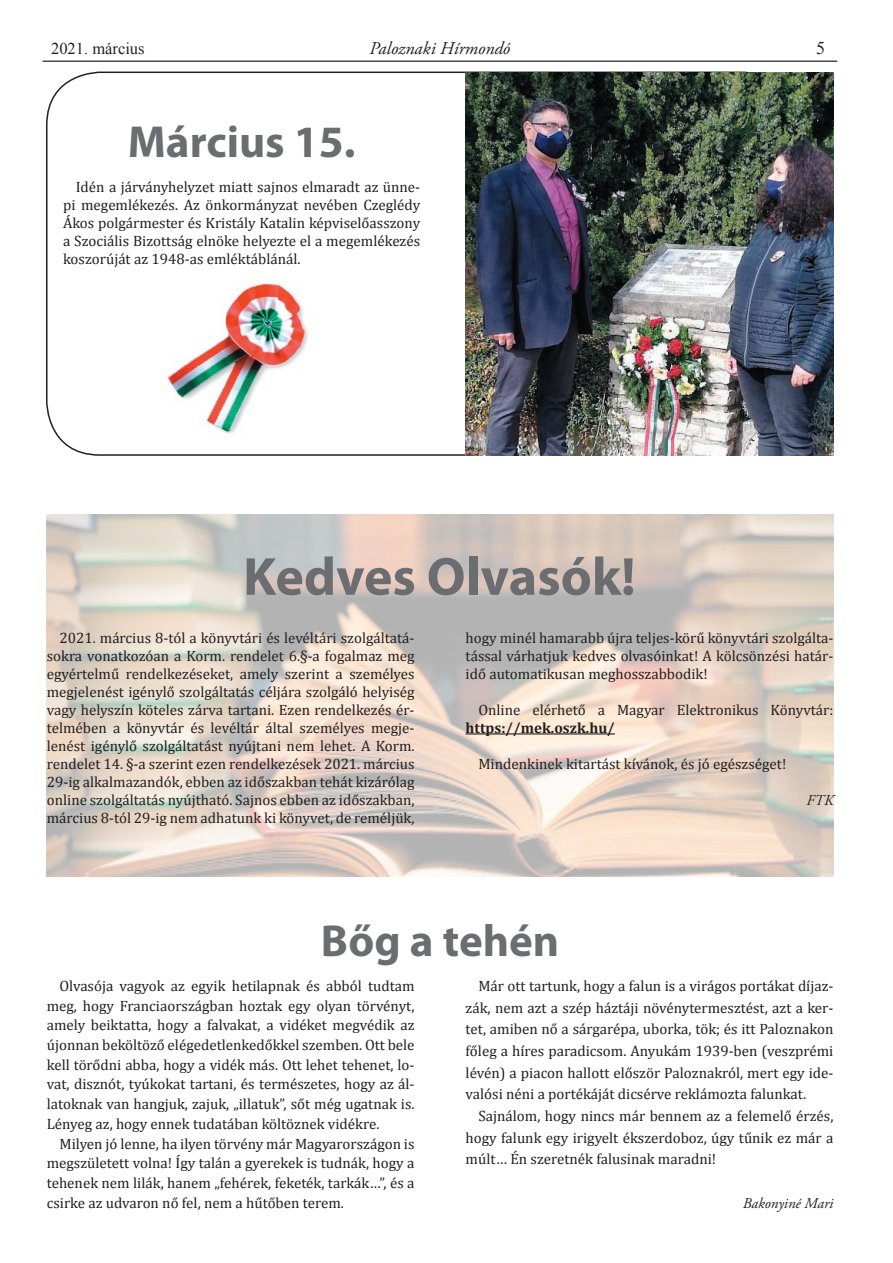
<style>
.page{position:relative;width:893px;height:1263px;background:#fff}
.page>*{position:absolute;margin:0;border:0;box-sizing:border-box;transform-origin:0 0}
.cím_nagy{font:700 54px "Myriad Pro";color:#6c6d70}
.cím_nagy-2{font:700 45px "Myriad Pro";color:#6c6d70}
.t1{font:italic 18px "Adobe Garamond Pro";color:#231f20}
.t2{font:18px "Times New Roman";color:#231f20}
.t3{font:16.5px "Times New Roman";color:#231f20}
.SZÖVEG{font:15px/18px "Cambria";color:#231f20;text-align:justify}
.aláírás{font:italic 15px "Adobe Garamond Pro";color:#231f20}
.s1{font-weight:700}
</style>
<div class="page">
<hr style="left:43px;top:60px;width:794px;height:2px;background:#424b4e">
<img style="left:466px;top:72px;width:367px;height:383px">
<img style="left:167px;top:283px;width:141px;height:151px">
<hr style="left:466px;top:733px;width:149px;height:1px;background:#231f20">
<p class="t3" style="left:51px;top:37px;width:95px">2021. március</p>
<p class="t1" style="left:370px;top:37px;width:142px">Paloznaki Hírmondó</p>
<p class="t2" style="left:816px;top:36px;width:10px">5</p>
<p class="cím_nagy-2" style="left:128px;top:112px;width:229px">Március 15.</p>
<p class="SZÖVEG" style="left:63px;top:177px;width:359px;text-indent:13px">Idén a járványhelyzet miatt sajnos elmaradt az ünne&shy;pi megemlékezés. Az önkormányzat nevében Czeglédy Ákos polgármester és Kristály Katalin képviselőasszony a Szociális Bizottság elnöke helyezte el a megemlékezés koszorúját az 1948-as emléktáblánál.</p>
<p class="cím_nagy" style="left:243px;top:541px;width:394px">Kedves Olvasók!</p>
<p class="SZÖVEG" style="left:47px;top:629px;width:369px;text-indent:13px">2021. március 8-tól a könyvtári és levéltári szolgáltatá&shy;sokra vonatkozóan a Korm. rendelet 6.§-a fogalmaz meg egyértelmű rendelkezéseket, amely szerint a személyes megjelenést igénylő szolgáltatás céljára szolgáló helyiség vagy helyszín köteles zárva tartani. Ezen rendelkezés ér&shy;telmében a könyvtár és levéltár által személyes megje&shy;lenést igénylő szolgáltatást nyújtani nem lehet. A Korm. rendelet 14. §-a szerint ezen rendelkezések 2021. március 29-ig alkalmazandók, ebben az időszakban tehát kizárólag online szolgáltatás nyújtható. Sajnos ebben az időszakban, március 8-tól 29-ig nem adhatunk ki könyvet, de reméljük,</p>
<p class="SZÖVEG" style="left:466px;top:629px;width:369px">hogy minél hamarabb újra teljes-körű könyvtári szolgálta&shy;tással várhatjuk kedves olvasóinkat! A kölcsönzési határ&shy;idő automatikusan meghosszabbodik!</p>
<p class="SZÖVEG" style="left:466px;top:701px;width:369px;text-indent:13px">Online elérhető a Magyar Elektronikus Könyvtár: <span class="s1">https://mek.oszk.hu/</span></p>
<p class="SZÖVEG" style="left:478px;top:755px;width:309px">Mindenkinek kitartást kívánok, és jó egészséget!</p>
<p class="aláírás" style="left:807px;top:791px;width:28px">FTK</p>
<p class="cím_nagy-2" style="left:321px;top:911px;width:240px">Bőg a tehén</p>
<p class="SZÖVEG" style="left:47px;top:976px;width:369px;line-height:19.6px;text-indent:13px">Olvasója vagyok az egyik hetilapnak és abból tudtam meg, hogy Franciaországban hoztak egy olyan törvényt, amely beiktatta, hogy a falvakat, a vidéket megvédik az újonnan beköltöző elégedetlenkedőkkel szemben. Ott bele kell törődni abba, hogy a vidék más. Ott lehet tehenet, lo&shy;vat, disznót, tyúkokat tartani, és természetes, hogy az ál&shy;latoknak van hangjuk, zajuk, „illatuk”, sőt még ugatnak is.<br>Lényeg az, hogy ennek tudatában költöznek vidékre.</p>
<p class="SZÖVEG" style="left:47px;top:1133px;width:369px;line-height:19.6px;text-indent:13px">Milyen jó lenne, ha ilyen törvény már Magyarországon is megszületett volna! Így talán a gyerekek is tudnák, hogy a tehenek nem lilák, hanem „fehérek, feketék, tarkák…”, és a csirke az udvaron nő fel, nem a hűtőben terem.</p>
<p class="SZÖVEG" style="left:466px;top:975px;width:369px;line-height:21.6px;text-indent:13px">Már ott tartunk, hogy a falun is a virágos portákat díjaz&shy;zák, nem azt a szép háztáji növénytermesztést, azt a ker&shy;tet, amiben nő a sárgarépa, uborka, tök; és itt Paloznakon főleg a híres paradicsom. Anyukám 1939-ben (veszprémi lévén) a piacon hallott először Paloznakról, mert egy ide&shy;valósi néni a portékáját dicsérve reklámozta falunkat.</p>
<p class="SZÖVEG" style="left:466px;top:1105px;width:369px;line-height:21.6px;text-indent:13px">Sajnálom, hogy nincs már bennem az a felemelő érzés, hogy falunk egy irigyelt ékszerdoboz, úgy tűnik ez már a múlt… Én szeretnék falusinak maradni!</p>
<p class="aláírás" style="left:743px;top:1194px;width:92px">Bakonyiné Mari</p>
</div>
